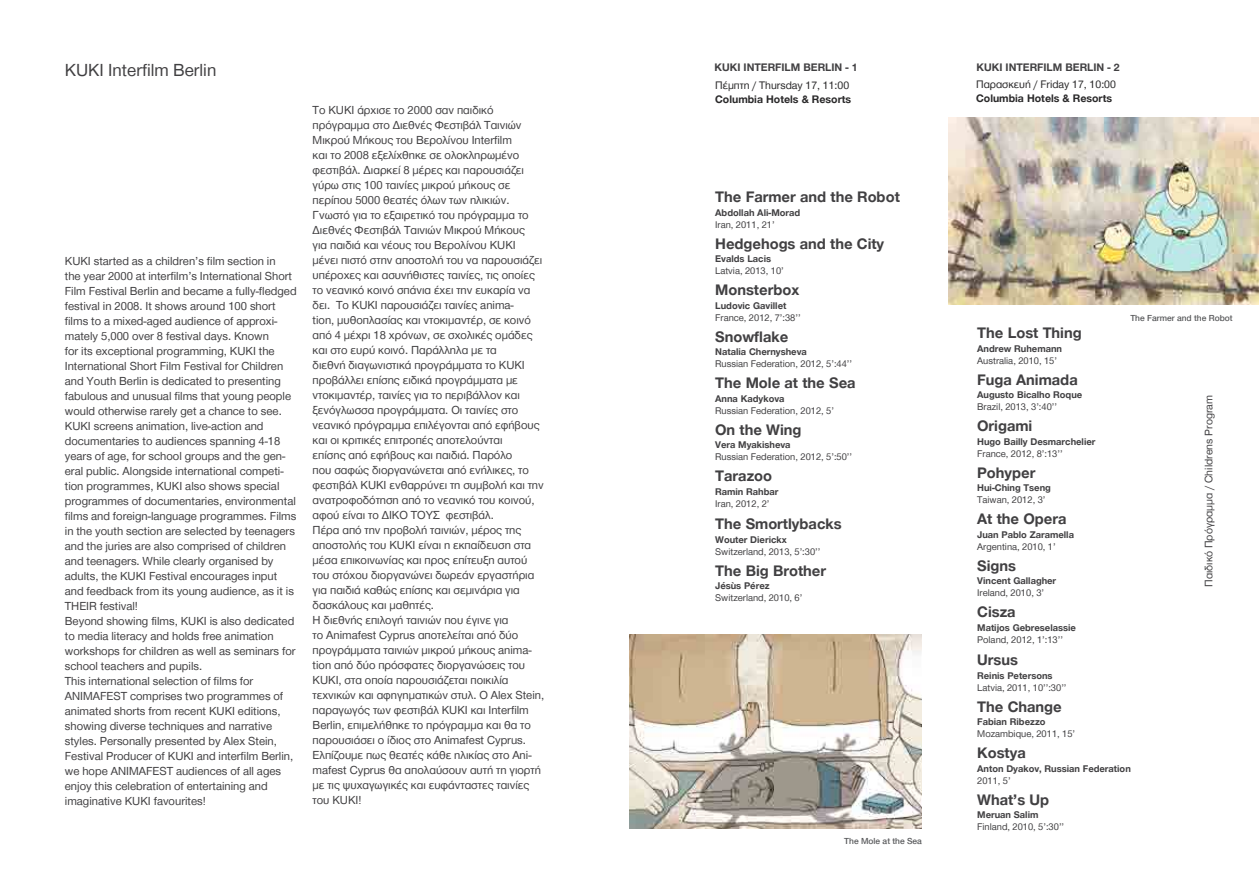
<style>
.page{position:relative;width:1259px;height:893px;background:#fff}
.page>*{position:absolute;margin:0;border:0;box-sizing:border-box;transform-origin:0 0}
.t1{font:18px "CF Helvetica";color:#414042}
.t2{font:700 15.6px "CF Helvetica";color:#414042}
.t3{font:12px/15px "CF Helvetica";color:#414042}
.t4{font:11.25px "CF Helvetica";color:#292829}
.t5{font:700 11.25px "CF Helvetica";color:#292829}
.t6{font:700 11.25px "CF Helvetica";color:#414042}
.t7{font:11.25px "CF Helvetica";color:#414042}
.t8{font:10.05px "CF Helvetica";color:#414042}
.t9{font:700 10.05px "CF Helvetica";color:#414042}
.t10{font:500 9px "CF Helvetica";color:#58595b}
</style>
<div class="page">
<img style="left:629px;top:635px;width:292px;height:193px">
<img style="left:948px;top:117px;width:311px;height:188px">
<h1 class="t1" style="left:65px;top:60px;width:153px">KUKI Interfilm Berlin</h1>
<p class="t3" style="left:65px;top:254px;width:233px">KUKI started as a children’s film section in<br>the year 2000 at interfilm’s International Short Film Festival Berlin and became a fully-fledged festival in 2008. It shows around 100 short films to a mixed-aged audience of approxi&shy;mately 5,000 over 8 festival days. Known<br>for its exceptional programming, KUKI the International Short Film Festival for Children and Youth Berlin is dedicated to presenting fabulous and unusual films that young people would otherwise rarely get a chance to see.<br>KUKI screens animation, live-action and documentaries to audiences spanning 4-18 years of age, for school groups and the gen&shy;eral public. Alongside international competi&shy;tion programmes, KUKI also shows special programmes of documentaries, environmental films and foreign-language programmes. Films in the youth section are selected by teenagers and the juries are also comprised of children and teenagers. While clearly organised by adults, the KUKI Festival encourages input and feedback from its young audience, as it is THEIR festival!<br>Beyond showing films, KUKI is also dedicated to media literacy and holds free animation workshops for children as well as seminars for school teachers and pupils.<br>This international selection of films for ANIMAFEST comprises two programmes of animated shorts from recent KUKI editions, showing diverse techniques and narrative styles. Personally presented by Alex Stein, Festival Producer of KUKI and interfilm Berlin, we hope ANIMAFEST audiences of all ages enjoy this celebration of entertaining and imaginative KUKI favourites!</p>
<p class="t3" style="left:313px;top:103px;width:233px">To KUKI άρχισε το 2000 σαν παιδικό πρόγραμμα στο Διεθνές Φεστιβάλ Ταινιών Μικρού Μήκους του Βερολίνου Ιnterfilm<br>και το 2008 εξελίχθηκε σε ολοκληρωμένο φεστιβάλ. Διαρκεί 8 μέρες και παρουσιάζει γύρω στις 100 ταινίες μικρού μήκους σε περίπου 5000 θεατές όλων των ηλικιών.<br>Γνωστό για το εξαιρετικό του πρόγραμμα το Διεθνές Φεστιβάλ Ταινιών Μικρού Μήκους<br>για παιδιά και νέους του Βερολίνου KUKI μένει πιστό στην αποστολή του να παρουσιάζει υπέροχες και ασυνήθιστες ταινίες, τις οποίες το νεανικό κοινό σπάνια έχει την ευκαρία να δει. Το KUKI παρουσιάζει ταινίες anima-<br>tion, μυθοπλασίας και ντοκιμαντέρ, σε κοινό από 4 μέχρι 18 χρόνων, σε σχολικές ομάδες και στο ευρύ κοινό. Παράλληλα με τα<br>διεθνή διαγωνιστικά προγράμματα το KUKI προβάλλει επίσης ειδικά προγράμματα με ντοκιμαντέρ, ταινίες για το περιβάλλον και ξενόγλωσσα προγράμματα. Οι ταινίες στο νεανικό πρόγραμμα επιλέγονται από εφήβους και οι κριτικές επιτροπές αποτελούνται<br>επίσης από εφήβους και παιδιά. Παρόλο<br>που σαφώς διοργανώνεται από ενήλικες, το φεστιβάλ KUKI ενθαρρύνει τη συμβολή και την ανατροφοδότηση από το νεανικό του κοινού, αφού είναι το ΔΙΚΟ ΤΟΥΣ φεστιβάλ.<br>Πέρα από την προβολή ταινιών, μέρος της αποστολής του KUKI είναι η εκπαίδευση στα μέσα επικοινωνίας και προς επίτευξη αυτού του στόχου διοργανώνει δωρεάν εργαστήρια για παιδιά καθώς επίσης και σεμινάρια για δασκάλους και μαθητές.<br>Η διεθνής επιλογή ταινιών που έγινε για<br>το Animafest Cyprus αποτελείται από δύο προγράμματα ταινιών μικρού μήκους anima&shy;tion από δύο πρόσφατες διοργανώσεις του KUKI, στα οποία παρουσιάζεται ποικιλία τεχνικών και αφηγηματικών στυλ. Ο Alex Stein, παραγωγός των φεστιβάλ KUKI και Interfilm Berlin, επιμελήθηκε το πρόγραμμα και θα το παρουσιάσει ο ίδιος στο Animafest Cyprus.<br>Ελπίζουμε πως θεατές κάθε ηλικίας στο Ani&shy;mafest Cyprus θα απολαύσουν αυτή τη γιορτή με τις ψυχαγωγικές και ευφάνταστες ταινίες του KUKI!</p>
<p class="t6" style="left:714px;top:62px;width:145px">KUKI INTERFILM BERLIN - 1</p>
<p class="t6" style="left:976px;top:62px;width:145px">KUKI INTERFILM BERLIN - 2</p>
<p class="t4" style="left:715px;top:79px;width:135px">Πέμπτη / Thursday 17, 11:00</p>
<p class="t4" style="left:976px;top:78px;width:141px">Παρασκευή / Friday 17, 10:00</p>
<p class="t5" style="left:715px;top:93px;width:137px">Columbia Hotels &amp; Resorts</p>
<p class="t5" style="left:976px;top:92px;width:137px">Columbia Hotels &amp; Resorts</p>
<h2 class="t2" style="left:715px;top:189px;width:186px">The Farmer and the Robot</h2>
<p class="t9" style="left:715px;top:207px;width:87px">Abdollah Ali-Morad</p>
<p class="t8" style="left:715px;top:219px;width:61px">Iran, 2011, 21’</p>
<h2 class="t2" style="left:715px;top:235px;width:171px">Hedgehogs and the City</h2>
<p class="t9" style="left:715px;top:254px;width:57px">Evalds Lacis</p>
<p class="t8" style="left:715px;top:266px;width:70px">Latvia, 2013, 10’</p>
<h2 class="t2" style="left:715px;top:282px;width:86px">Monsterbox</h2>
<p class="t9" style="left:715px;top:300px;width:73px">Ludovic Gavillet</p>
<p class="t8" style="left:715px;top:312px;width:87px">France, 2012, 7’:38’’</p>
<h2 class="t2" style="left:715px;top:328px;width:74px">Snowflake</h2>
<p class="t9" style="left:715px;top:347px;width:93px">Natalia Chernysheva</p>
<p class="t8" style="left:715px;top:359px;width:138px">Russian Federation, 2012, 5’:44’’</p>
<h2 class="t2" style="left:715px;top:375px;width:142px">The Mole at the Sea</h2>
<p class="t9" style="left:715px;top:393px;width:71px">Anna Kadykova</p>
<p class="t8" style="left:715px;top:405px;width:120px">Russian Federation, 2012, 5’</p>
<h2 class="t2" style="left:715px;top:421px;width:88px">On the Wing</h2>
<p class="t9" style="left:715px;top:440px;width:77px">Vera Myakisheva</p>
<p class="t8" style="left:715px;top:452px;width:138px">Russian Federation, 2012, 5’:50’’</p>
<h2 class="t2" style="left:715px;top:468px;width:59px">Tarazoo</h2>
<p class="t9" style="left:715px;top:486px;width:65px">Ramin Rahbar</p>
<p class="t8" style="left:715px;top:498px;width:56px">Iran, 2012, 2’</p>
<h2 class="t2" style="left:715px;top:516px;width:128px">The Smortlybacks</h2>
<p class="t9" style="left:715px;top:534px;width:73px">Wouter Dierickx</p>
<p class="t8" style="left:715px;top:546px;width:107px">Switzerland, 2013, 5’:30’’</p>
<h2 class="t2" style="left:715px;top:562px;width:112px">The Big Brother</h2>
<p class="t9" style="left:715px;top:581px;width:56px">Jésùs Pérez</p>
<p class="t8" style="left:715px;top:593px;width:89px">Switzerland, 2010, 6’</p>
<p class="t10" style="left:844px;top:837px;width:79px">The Mole at the Sea</p>
<p class="t10" style="left:1130px;top:313px;width:104px">The Farmer and the Robot</p>
<h2 class="t2" style="left:977px;top:325px;width:106px">The Lost Thing</h2>
<p class="t9" style="left:977px;top:343px;width:86px">Andrew Ruhemann</p>
<p class="t8" style="left:977px;top:355px;width:81px">Australia, 2010, 15’</p>
<h2 class="t2" style="left:977px;top:371px;width:102px">Fuga Animada</h2>
<p class="t9" style="left:977px;top:390px;width:107px">Augusto Bicalho Roque</p>
<p class="t8" style="left:977px;top:402px;width:81px">Brazil, 2013, 3’:40’’</p>
<h2 class="t2" style="left:977px;top:418px;width:57px">Origami</h2>
<p class="t9" style="left:977px;top:436px;width:120px">Hugo Bailly Desmarchelier</p>
<p class="t8" style="left:977px;top:448px;width:87px">France, 2012, 8’:13’’</p>
<h2 class="t2" style="left:977px;top:464px;width:60px">Pohyper</h2>
<p class="t9" style="left:977px;top:483px;width:75px">Hui-Ching Tseng</p>
<p class="t8" style="left:977px;top:495px;width:70px">Taiwan, 2012, 3’</p>
<h2 class="t2" style="left:977px;top:511px;width:91px">At the Opera</h2>
<p class="t9" style="left:977px;top:529px;width:98px">Juan Pablo Zaramella</p>
<p class="t8" style="left:977px;top:541px;width:80px">Argentina, 2010, 1’</p>
<h2 class="t2" style="left:977px;top:557px;width:40px">Signs</h2>
<p class="t9" style="left:977px;top:576px;width:81px">Vincent Gallagher</p>
<p class="t8" style="left:977px;top:588px;width:68px">Ireland, 2010, 3’</p>
<h2 class="t2" style="left:977px;top:604px;width:40px">Cisza</h2>
<p class="t9" style="left:977px;top:622px;width:100px">Matijos Gebreselassie</p>
<p class="t8" style="left:977px;top:634px;width:87px">Poland, 2012, 1’:13’’</p>
<h2 class="t2" style="left:977px;top:652px;width:42px">Ursus</h2>
<p class="t9" style="left:977px;top:670px;width:77px">Reinis Petersons</p>
<p class="t8" style="left:977px;top:682px;width:91px">Latvia, 2011, 10’’:30’’</p>
<h2 class="t2" style="left:977px;top:698px;width:86px">The Change</h2>
<p class="t9" style="left:977px;top:717px;width:70px">Fabian Ribezzo</p>
<p class="t8" style="left:977px;top:729px;width:99px">Mozambique, 2011, 15’</p>
<h2 class="t2" style="left:977px;top:745px;width:50px">Kostya</h2>
<p class="t9" style="left:977px;top:763px;width:155px">Anton Dyakov, Russian Federation</p>
<p class="t8" style="left:977px;top:775px;width:35px">2011, 5’</p>
<h2 class="t2" style="left:977px;top:791px;width:74px">What’s Up</h2>
<p class="t9" style="left:977px;top:810px;width:63px">Meruan Salim</p>
<p class="t8" style="left:977px;top:822px;width:88px">Finland, 2010, 5’:30’’</p>
<p class="t7" style="left:1203px;top:587px;width:193px;rotate:-90deg">Παιδικό Πρόγραμμα / Childrens Program</p>
</div>
